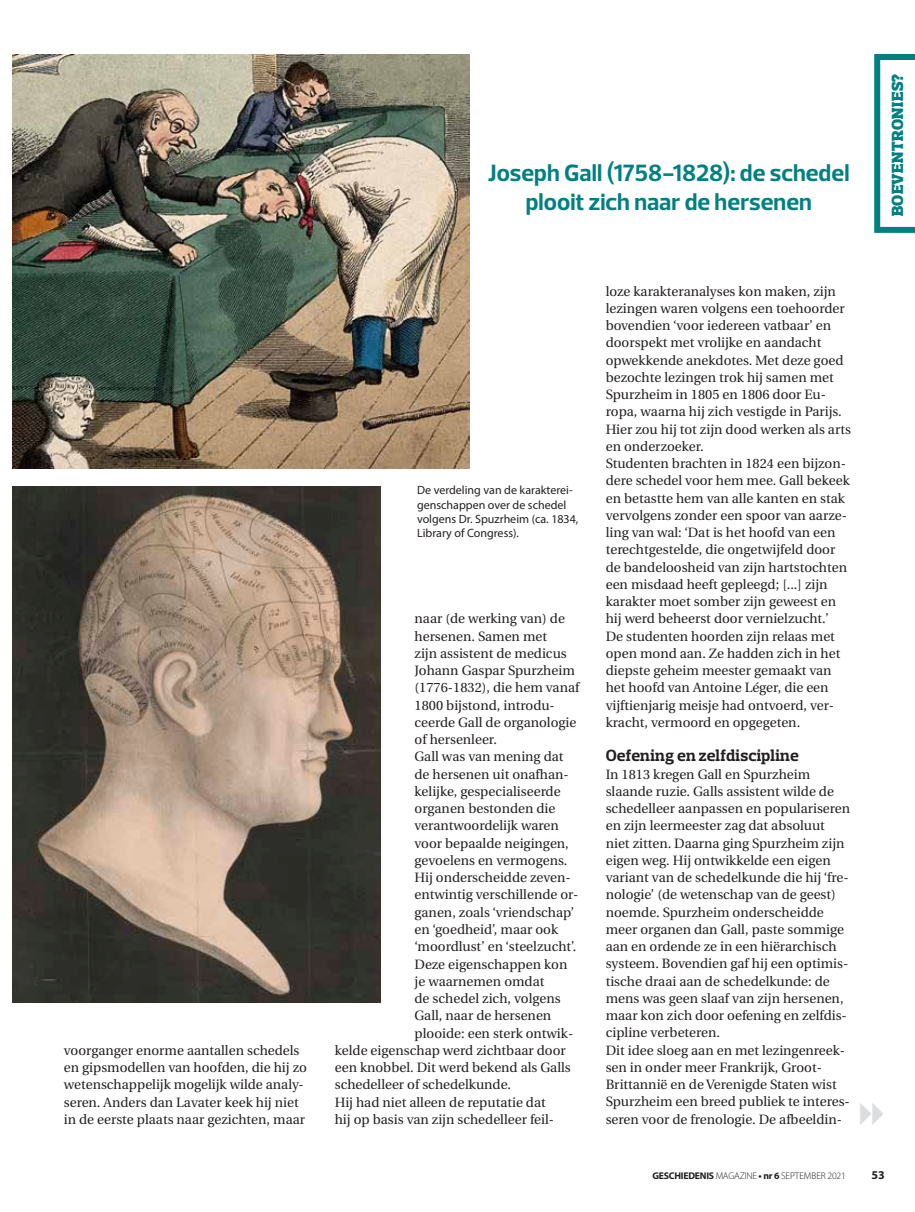
<style>
.page{position:relative;width:915px;height:1212px;background:#fff}
.page>*{position:absolute;margin:0;border:0;box-sizing:border-box;transform-origin:0 0}
.t1{font:700 24px/28.5px "Prelo";letter-spacing:.005em;color:#008080;text-align:center}
.t2{font:700 16.5px "Prelo Slab";letter-spacing:.01em;color:#231f20}
.t3{font:900 16.5px "Prelo Slab";letter-spacing:.025em;color:#008080}
.t4{font:13.5px/17.2px "Utopia";color:#231f20}
.t5{font:12px/14.2px "Myriad Pro";color:#231f20}
.t6{font:700 12px "Myriad Pro";color:#231f20}
.t7{font:300 9.75px "Myriad Pro";letter-spacing:-.025em;color:#231f20}
.s1{font-weight:700}
</style>
<div class="page">
<img style="left:12px;top:487px;width:368px;height:515px">
<img style="left:13px;top:54px;width:456px;height:415px">
<svg style="left:874px;top:54px;width:40px;height:179px"></svg>
<p class="t4" style="left:64px;top:1042px;width:244px">voorganger enorme aantallen schedels en gipsmodellen van hoofden, die hij zo wetenschappelijk mogelijk wilde analy&shy;seren. Anders dan Lavater keek hij niet in de eerste plaats naar gezichten, maar</p>
<h1 class="t1" style="left:488px;top:159px;width:362px">Joseph Gall (1758-1828): de schedel plooit zich naar de hersenen</h1>
<p class="t5" style="left:417px;top:483px;width:163px">De verdeling van de karakterei&shy;genschappen over de schedel volgens Dr. Spuzrheim (ca. 1834,<br>Library of Congress).</p>
<p class="t4" style="left:414px;top:610px;width:152px">naar (de werking van) de</p>
<p class="t4" style="left:414px;top:628px;width:134px">hersenen. Samen met</p>
<p class="t4" style="left:414px;top:645px;width:154px">zijn assistent de medicus</p>
<p class="t4" style="left:414px;top:662px;width:162px">Johann Gaspar Spurzheim</p>
<p class="t4" style="left:414px;top:679px;width:166px">(1776-1832), die hem vanaf</p>
<p class="t4" style="left:414px;top:697px;width:142px">1800 bijstond, introdu-</p>
<p class="t4" style="left:414px;top:714px;width:163px">ceerde Gall de organologie</p>
<p class="t4" style="left:414px;top:731px;width:84px">of hersenleer.</p>
<p class="t4" style="left:414px;top:748px;width:150px">Gall was van mening dat</p>
<p class="t4" style="left:414px;top:766px;width:156px">de hersenen uit onafhan-</p>
<p class="t4" style="left:414px;top:783px;width:147px">kelijke, gespecialiseerde</p>
<p class="t4" style="left:414px;top:800px;width:142px">organen bestonden die</p>
<p class="t4" style="left:414px;top:817px;width:146px">verantwoordelijk waren</p>
<p class="t4" style="left:414px;top:835px;width:156px">voor bepaalde neigingen,</p>
<p class="t4" style="left:414px;top:852px;width:154px">gevoelens en vermogens.</p>
<p class="t4" style="left:414px;top:869px;width:158px">Hij onderscheidde zeven-</p>
<p class="t4" style="left:414px;top:886px;width:165px">entwintig verschillende or-</p>
<p class="t4" style="left:414px;top:904px;width:161px">ganen, zoals ‘vriendschap’</p>
<p class="t4" style="left:414px;top:921px;width:145px">en ‘goedheid’, maar ook</p>
<p class="t4" style="left:414px;top:938px;width:163px">‘moordlust’ en ‘steelzucht’.</p>
<p class="t4" style="left:414px;top:955px;width:154px">Deze eigenschappen kon</p>
<p class="t4" style="left:414px;top:973px;width:131px">je waarnemen omdat</p>
<p class="t4" style="left:414px;top:990px;width:147px">de schedel zich, volgens</p>
<p class="t4" style="left:414px;top:1007px;width:138px">Gall, naar de hersenen</p>
<p class="t4" style="left:414px;top:1024px;width:160px">plooide: een sterk ontwik-</p>
<p class="t4" style="left:334px;top:1042px;width:232px">kelde eigenschap werd zichtbaar door</p>
<p class="t4" style="left:334px;top:1059px;width:237px">een knobbel. Dit werd bekend als Galls</p>
<p class="t4" style="left:334px;top:1076px;width:177px">schedelleer of schedelkunde.</p>
<p class="t4" style="left:334px;top:1093px;width:212px">Hij had niet alleen de reputatie dat</p>
<p class="t4" style="left:334px;top:1111px;width:221px">hij op basis van zijn schedelleer feil-</p>
<p class="t4" style="left:605px;top:283px;width:246px">loze karakteranalyses kon maken, zijn lezingen waren volgens een toehoorder bovendien ‘voor iedereen vatbaar’ en doorspekt met vrolijke en aandacht opwekkende anekdotes. Met deze goed bezochte lezingen trok hij samen met Spurzheim in 1805 en 1806 door Eu&shy;ropa, waarna hij zich vestigde in Parijs.<br>Hier zou hij tot zijn dood werken als arts en onderzoeker.<br>Studenten brachten in 1824 een bijzon&shy;dere schedel voor hem mee. Gall bekeek en betastte hem van alle kanten en stak vervolgens zonder een spoor van aarze&shy;ling van wal: ‘Dat is het hoofd van een terechtgestelde, die ongetwijfeld door de bandeloosheid van zijn hartstochten een misdaad heeft gepleegd; [...] zijn karakter moet somber zijn geweest en hij werd beheerst door vernielzucht.’<br>De studenten hoorden zijn relaas met open mond aan. Ze hadden zich in het diepste geheim meester gemaakt van het hoofd van Antoine Léger, die een vijftienjarig meisje had ontvoerd, ver&shy;kracht, vermoord en opgegeten.</p>
<p class="t2" style="left:605px;top:746px;width:194px">Oefening en zelfdiscipline</p>
<p class="t4" style="left:605px;top:766px;width:246px">In 1813 kregen Gall en Spurzheim slaande ruzie. Galls assistent wilde de schedelleer aanpassen en populariseren en zijn leermeester zag dat absoluut niet zitten. Daarna ging Spurzheim zijn eigen weg. Hij ontwikkelde een eigen variant van de schedelkunde die hij ‘fre&shy;nologie’ (de wetenschap van de geest) noemde. Spurzheim onderscheidde meer organen dan Gall, paste sommige aan en ordende ze in een hiërarchisch systeem. Bovendien gaf hij een optimis&shy;tische draai aan de schedelkunde: de mens was geen slaaf van zijn hersenen, maar kon zich door oefening en zelfdis&shy;cipline verbeteren.<br>Dit idee sloeg aan en met lezingenreek&shy;sen in onder meer Frankrijk, Groot-Brittannië en de Verenigde Staten wist Spurzheim een breed publiek te interes&shy;seren voor de frenologie. De afbeeldin-</p>
<p class="t3" style="left:887px;top:216px;width:144px;rotate:-90deg">BOEVENTRONIES?</p>
<p class="t7" style="left:652px;top:1170px;width:195px"><span class="s1">GESCHIEDENIS</span> MAGAZINE <span class="s1">• nr 6</span> SEPTEMBER 2021</p>
<p class="t6" style="left:871px;top:1167px;width:15px">53</p>
</div>
